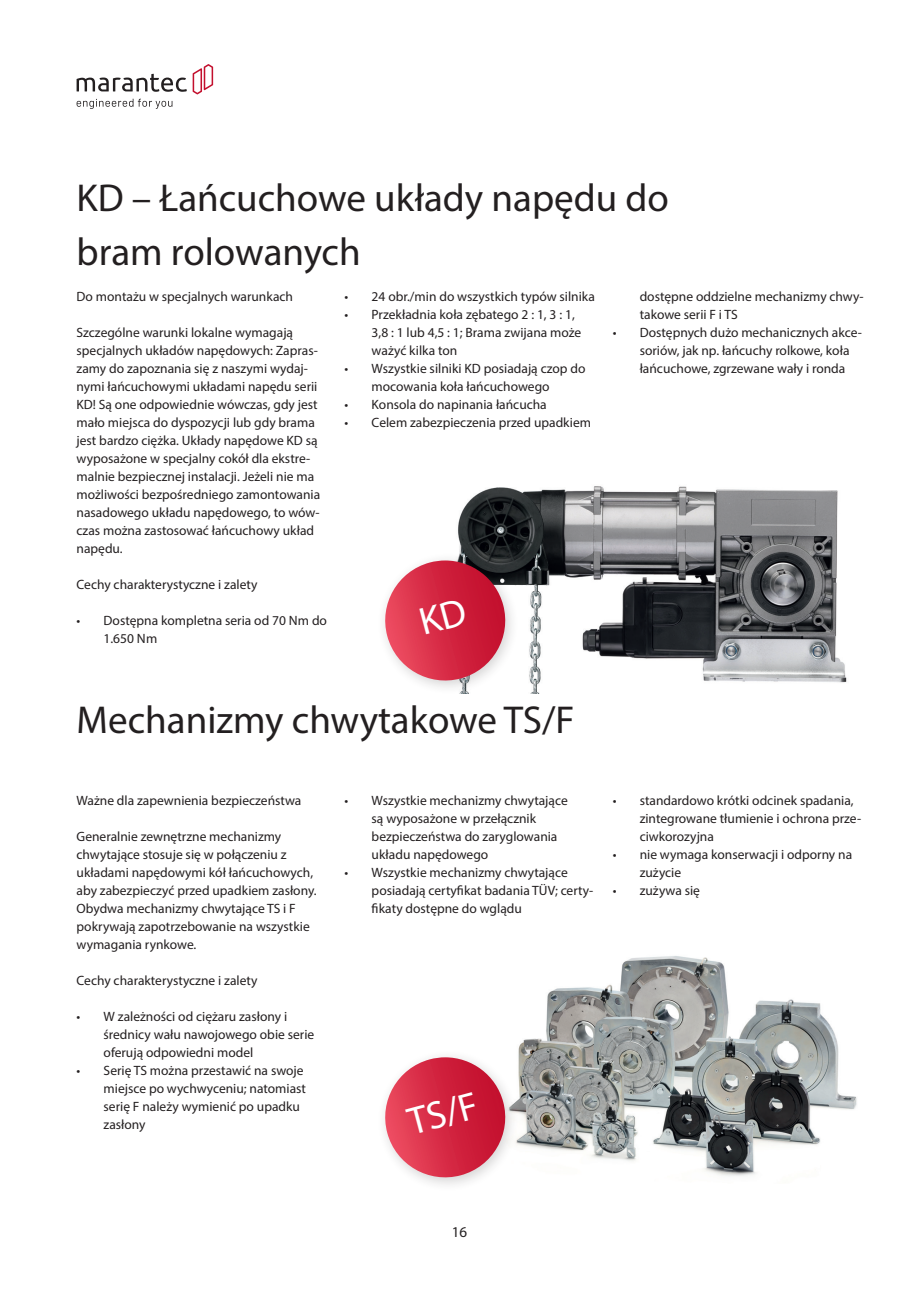
<style>
.page{position:relative;width:919px;height:1289px;background:#fff}
.page>*{position:absolute;margin:0;border:0;box-sizing:border-box;transform-origin:0 0}
.t1{font:39px/54px "Myriad Pro";color:#231f20}
.t2{font:39px "Myriad Pro";color:#fff}
.t3{font:15px "Myriad Pro";color:#231f20}
.t4{font:13.5px/18px "Myriad Pro";color:#231f20}
</style>
<div class="page">
<svg style="left:77px;top:74px;width:110px;height:18px"></svg>
<svg style="left:193px;top:64px;width:20px;height:30px"></svg>
<svg style="left:77px;top:99px;width:95px;height:10px"></svg>
<img style="left:519px;top:956px;width:338px;height:220px">
<img style="left:458px;top:486px;width:389px;height:208px">
<div style="left:376px;top:552px;width:144px;height:143px;background:#231f20;opacity:.2"></div>
<div style="left:376px;top:1048px;width:144px;height:144px;background:#fff"></div>
<svg style="left:384px;top:1057px;width:127px;height:126px"></svg>
<svg style="left:378px;top:560px;width:133px;height:127px"></svg>
<h1 class="t1" style="left:77px;top:170px;width:594px">KD – Łańcuchowe układy napędu do bram rolowanych</h1>
<p class="t4" style="left:77px;top:287px;width:218px">Do montażu w specjalnych warunkach</p>
<p class="t4" style="left:77px;top:323px;width:245px">Szczególne warunki lokalne wymagają specjalnych układów napędowych: Zapras&shy;zamy do zapoznania się z naszymi wydaj&shy;nymi łańcuchowymi układami napędu serii KD! Są one odpowiednie wówczas, gdy jest mało miejsca do dyspozycji lub gdy brama jest bardzo ciężka. Układy napędowe KD są wyposażone w specjalny cokół dla ekstre&shy;malnie bezpiecznej instalacji. Jeżeli nie ma możliwości bezpośredniego zamontowania nasadowego układu napędowego, to wów&shy;czas można zastosować łańcuchowy układ napędu.</p>
<p class="t4" style="left:77px;top:575px;width:182px">Cechy charakterystyczne i zalety</p>
<p class="t4" style="left:104px;top:611px;width:225px;text-indent:-27px">• Dostępna kompletna seria od 70 Nm do<br>1.650 Nm</p>
<p class="t4" style="left:344px;top:287px;width:252px">• 24 obr./min do wszystkich typów silnika</p>
<p class="t4" style="left:371px;top:305px;width:211px;text-indent:-27px">• Przekładnia koła zębatego 2 : 1, 3 : 1,<br>3,8 : 1 lub 4,5 : 1; Brama zwijana może ważyć kilka ton</p>
<p class="t4" style="left:371px;top:359px;width:215px;text-indent:-27px">• Wszystkie silniki KD posiadają czop do mocowania koła łańcuchowego</p>
<p class="t4" style="left:344px;top:395px;width:204px">• Konsola do napinania łańcucha</p>
<p class="t4" style="left:344px;top:413px;width:248px">• Celem zabezpieczenia przed upadkiem</p>
<p class="t4" style="left:639px;top:287px;width:225px">dostępne oddzielne mechanizmy chwy&shy;takowe serii F i TS</p>
<p class="t4" style="left:639px;top:323px;width:224px;text-indent:-27px">• Dostępnych dużo mechanicznych akce&shy;soriów, jak np. łańcuchy rolkowe, koła łańcuchowe, zgrzewane wały i ronda</p>
<h1 class="t1" style="left:77px;top:692px;width:499px">Mechanizmy chwytakowe TS/F</h1>
<p class="t4" style="left:77px;top:791px;width:226px">Ważne dla zapewnienia bezpieczeństwa</p>
<p class="t4" style="left:77px;top:827px;width:241px">Generalnie zewnętrzne mechanizmy chwytające stosuje się w połączeniu z układami napędowymi kół łańcuchowych, aby zabezpieczyć przed upadkiem zasłony.<br>Obydwa mechanizmy chwytające TS i F pokrywają zapotrzebowanie na wszystkie wymagania rynkowe.</p>
<p class="t4" style="left:77px;top:971px;width:182px">Cechy charakterystyczne i zalety</p>
<p class="t4" style="left:104px;top:1007px;width:212px;text-indent:-27px">• W zależności od ciężaru zasłony i średnicy wału nawojowego obie serie oferują odpowiedni model</p>
<p class="t4" style="left:104px;top:1061px;width:204px;text-indent:-27px">• Serię TS można przestawić na swoje miejsce po wychwyceniu; natomiast serię F należy wymienić po upadku zasłony</p>
<p class="t4" style="left:371px;top:791px;width:198px;text-indent:-27px">• Wszystkie mechanizmy chwytające są wyposażone w przełącznik bezpieczeństwa do zaryglowania układu napędowego</p>
<p class="t4" style="left:371px;top:863px;width:223px;text-indent:-27px">• Wszystkie mechanizmy chwytające posiadają certyfikat badania TÜV; certy&shy;fikaty dostępne do wglądu</p>
<p class="t4" style="left:639px;top:791px;width:223px;text-indent:-27px">• standardowo krótki odcinek spadania, zintegrowane tłumienie i ochrona prze&shy;ciwkorozyjna</p>
<p class="t4" style="left:639px;top:845px;width:214px;text-indent:-27px">• nie wymaga konserwacji i odporny na zużycie</p>
<p class="t4" style="left:612px;top:881px;width:89px">• zużywa się</p>
<h1 class="t2" style="left:402px;top:1099px;width:72px;rotate:-15deg">TS/F</h1>
<p class="t3" style="left:452px;top:1222px;width:17px">16</p>
</div>
